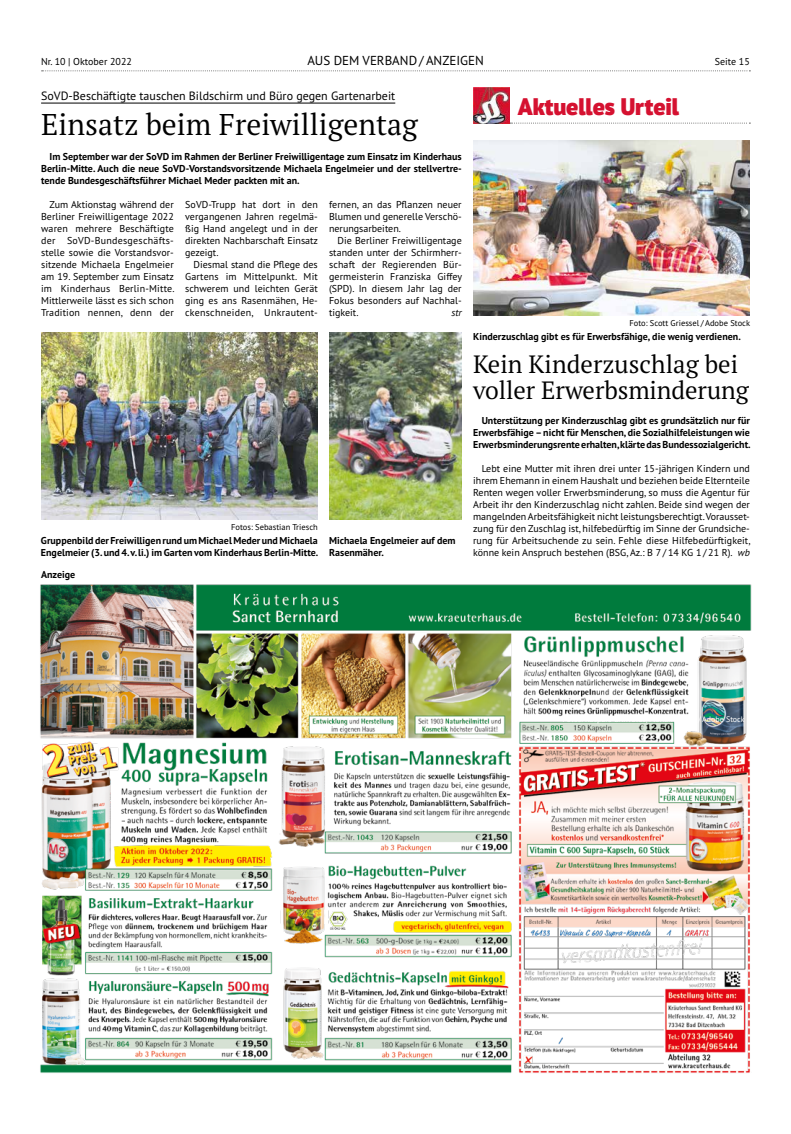
<style>
.page{position:relative;width:791px;height:1134px;background:#fff}
.page>*{position:absolute;margin:0;border:0;box-sizing:border-box;transform-origin:0 0}
.t1{font:30px "PT Serif Pro";color:#000}
.t2{font:25px/26px "PT Serif Pro";color:#000}
.t3{font:900 24px "PT Sans Pro";color:#d51130}
.t4{font:13px "PT Sans Pro";color:#000}
.t5{font:12px "PT Sans Pro";color:#000}
.t6{font:10px/12px "PT Sans Pro";color:#000;text-align:justify}
.t7{font:700 10px/12px "PT Sans Pro";color:#000;text-align:justify}
.t8{font:italic 10px "PT Sans Pro";color:#000}
.t9{font:8.5px "PT Sans Pro";color:#000}
.s1{font-style:italic}
</style>
<div class="page">
<img style="left:40px;top:584px;width:712px;height:489px">
<hr style="left:41px;top:103px;width:354px;height:1px;background:#000">
<img style="left:41px;top:333px;width:277px;height:187px">
<img style="left:329px;top:333px;width:133px;height:187px">
<img style="left:473px;top:88px;width:36px;height:36px">
<svg style="left:510px;top:123px;width:240px;height:1px"></svg>
<img style="left:473px;top:140px;width:277px;height:176px">
<svg style="left:42px;top:70px;width:708px;height:1px"></svg>
<p class="t6" style="left:41px;top:55px;width:92px">Nr. 10 | Oktober 2022</p>
<h3 class="t4" style="left:307px;top:52px;width:178px">AUS DEM VERBAND / ANZEIGEN</h3>
<p class="t6" style="left:715px;top:55px;width:36px">Seite 15</p>
<p class="t5" style="left:41px;top:88px;width:356px">SoVD-Beschäftigte tauschen Bildschirm und Büro gegen Gartenarbeit</p>
<h1 class="t1" style="left:41px;top:104px;width:378px">Einsatz beim Freiwilligentag</h1>
<p class="t7" style="left:41px;top:150px;width:422px;text-indent:8px">Im September war der SoVD im Rahmen der Berliner Freiwilligentage zum Einsatz im Kinderhaus Berlin-Mitte. Auch die neue SoVD-Vorstandsvorsitzende Michaela Engelmeier und der stellvertre&shy;tende Bundesgeschäftsführer Michael Meder packten mit an.</p>
<p class="t6" style="left:41px;top:198px;width:135px;text-indent:8px">Zum Aktionstag während der Berliner Freiwilligentage 2022 waren mehrere Beschäftigte der SoVD-Bundesgeschäfts&shy;stelle sowie die Vorstandsvor&shy;sitzende Michaela Engelmeier am 19. September zum Einsatz im Kinderhaus Berlin-Mitte.<br>Mittlerweile lässt es sich schon Tradition nennen, denn der</p>
<p class="t6" style="left:329px;top:198px;width:134px">fernen, an das Pflanzen neuer Blumen und generelle Verschö&shy;nerungsarbeiten.</p>
<p class="t6" style="left:185px;top:198px;width:134px">SoVD-Trupp hat dort in den vergangenen Jahren regelmä&shy;ßig Hand angelegt und in der direkten Nachbarschaft Einsatz gezeigt.</p>
<p class="t6" style="left:185px;top:258px;width:134px;text-indent:8px">Diesmal stand die Pflege des Gartens im Mittelpunkt. Mit schwerem und leichten Gerät ging es ans Rasenmähen, He&shy;ckenschneiden, Unkrautent-</p>
<p class="t6" style="left:329px;top:234px;width:135px;text-indent:8px">Die Berliner Freiwilligentage standen unter der Schirmherr&shy;schaft der Regierenden Bür&shy;germeisterin Franziska Giffey (SPD). In diesem Jahr lag der Fokus besonders auf Nachhal&shy;tigkeit.</p>
<p class="t8" style="left:451px;top:306px;width:12px">str</p>
<p class="t9" style="left:231px;top:521px;width:88px">Fotos: Sebastian Triesch</p>
<p class="t7" style="left:41px;top:534px;width:279px">Gruppenbild der Freiwilligen rund um Michael Meder und Michaela<br>Engelmeier (3. und 4. v. li.) im Garten vom Kinderhaus Berlin-Mitte.</p>
<p class="t7" style="left:41px;top:568px;width:36px">Anzeige</p>
<p class="t7" style="left:329px;top:534px;width:128px">Michaela Engelmeier auf dem<br>Rasenmäher.</p>
<h3 class="t3" style="left:518px;top:90px;width:163px">Aktuelles Urteil</h3>
<p class="t9" style="left:629px;top:317px;width:122px">Foto: Scott Griessel / Adobe Stock</p>
<p class="t7" style="left:473px;top:330px;width:269px">Kinderzuschlag gibt es für Erwerbsfähige, die wenig verdienen.</p>
<h2 class="t2" style="left:473px;top:351px;width:277px">Kein Kinderzuschlag bei voller Erwerbsminderung</h2>
<p class="t7" style="left:473px;top:414px;width:279px;text-indent:8px">Unterstützung per Kinderzuschlag gibt es grundsätzlich nur für Erwerbsfähige – nicht für Menschen, die Sozialhilfeleistungen wie Erwerbsminderungsrente erhalten, klärte das Bundessozialgericht.</p>
<p class="t6" style="left:473px;top:462px;width:279px;text-indent:8px">Lebt eine Mutter mit ihren drei unter 15-jährigen Kindern und ihrem Ehemann in einem Haushalt und beziehen beide Elternteile Renten wegen voller Erwerbsminderung, so muss die Agentur für Arbeit ihr den Kinderzuschlag nicht zahlen. Beide sind wegen der mangelnden Arbeitsfähigkeit nicht leistungsberechtigt. Vorausset&shy;zung für den Zuschlag ist, hilfebedürftig im Sinne der Grundsiche&shy;rung für Arbeitsuchende zu sein. Fehle diese Hilfebedürftigkeit, könne kein Anspruch bestehen (BSG, Az.: B 7 / 14 KG 1 / 21 R). <span class="s1">wb</span></p>
</div>
